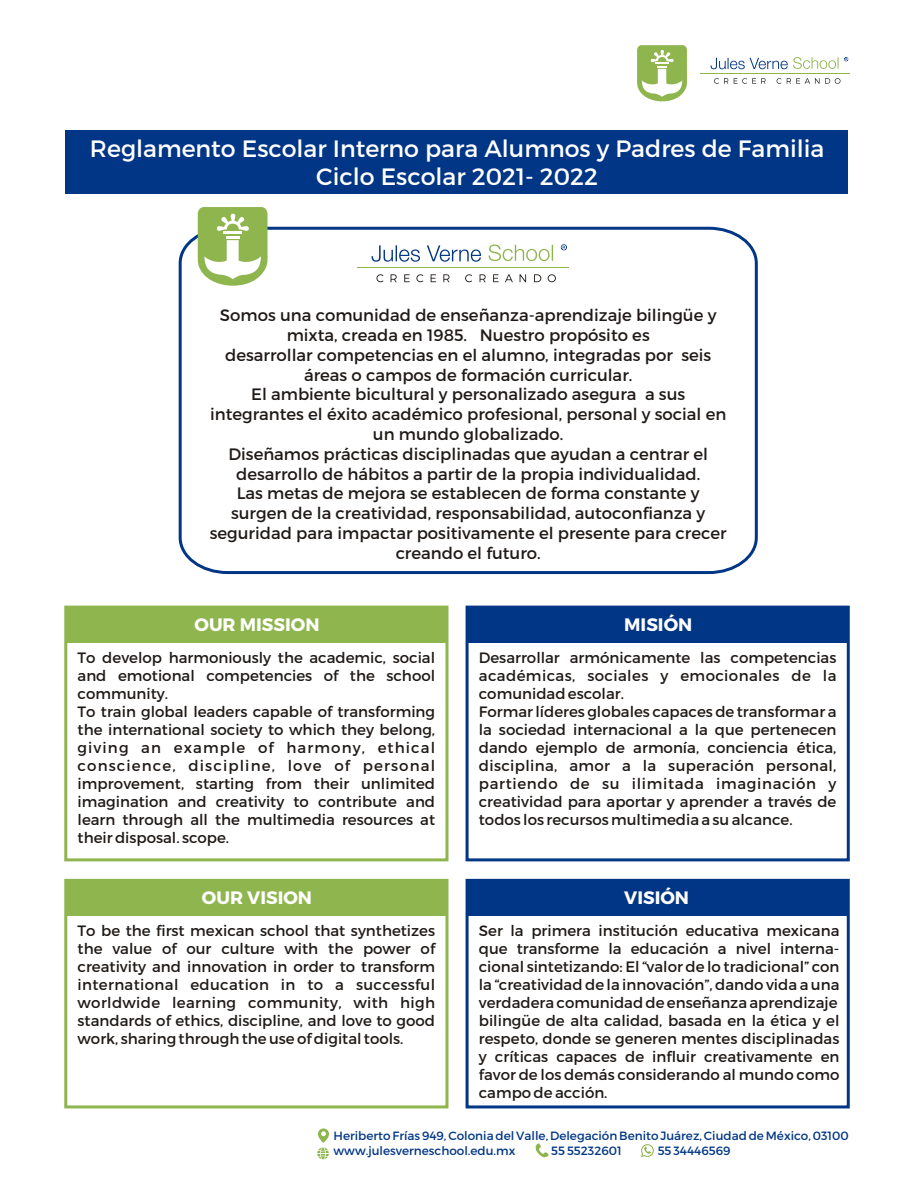
<style>
.page{position:relative;width:915px;height:1191px;background:#fff}
.page>*{position:absolute;margin:0;border:0;box-sizing:border-box;transform-origin:0 0}
.t1{font:23.7px/28.3px "Montserrat";color:#fff;text-align:center}
.t2{font:700 18px "Montserrat";color:#fff}
.t3{font:16.5px/19.8px "Montserrat";color:#1f1a17;text-align:center}
.t4{font:15px/18px "Montserrat";color:#1f1a17}
.t5{font:12px/14.4px "Montserrat";color:#003685}
</style>
<div class="page">
<svg style="left:178px;top:225px;width:580px;height:350px"></svg>
<svg style="left:372px;top:245px;width:109px;height:17px"></svg>
<svg style="left:377px;top:274px;width:179px;height:8px"></svg>
<hr style="left:357px;top:267px;width:212px;height:1px;background:#8fb54f">
<svg style="left:561px;top:244px;width:6px;height:6px"></svg>
<svg style="left:488px;top:244px;width:65px;height:17px"></svg>
<svg style="left:198px;top:207px;width:70px;height:79px"></svg>
<div style="left:64px;top:606px;width:384px;height:255px;border:3px solid #8fb54f"></div>
<div style="left:66px;top:607px;width:381px;height:36px;background:#8fb54f"></div>
<div style="left:466px;top:606px;width:384px;height:255px;border:3px solid #003685"></div>
<div style="left:467px;top:607px;width:381px;height:36px;background:#003685"></div>
<div style="left:64px;top:879px;width:384px;height:229px;border:3px solid #8fb54f"></div>
<div style="left:66px;top:880px;width:381px;height:36px;background:#8fb54f"></div>
<div style="left:466px;top:879px;width:384px;height:229px;border:3px solid #003685"></div>
<div style="left:467px;top:880px;width:381px;height:36px;background:#003685"></div>
<svg style="left:714px;top:78px;width:127px;height:6px"></svg>
<hr style="left:700px;top:73px;width:150px;height:1px;background:#8fb54f">
<svg style="left:711px;top:57px;width:137px;height:12px"></svg>
<svg style="left:637px;top:45px;width:50px;height:56px"></svg>
<div style="left:65px;top:130px;width:783px;height:64px;background:#003685"></div>
<svg style="left:535px;top:1143px;width:14px;height:15px"></svg>
<svg style="left:317px;top:1148px;width:12px;height:11px"></svg>
<svg style="left:318px;top:1128px;width:11px;height:15px"></svg>
<svg style="left:321px;top:1131px;width:5px;height:5px"></svg>
<svg style="left:641px;top:1144px;width:13px;height:13px"></svg>
<h1 class="t1" style="left:90px;top:134px;width:736px">Reglamento Escolar Interno para Alumnos y Padres de Familia<br>Ciclo Escolar 2021- 2022</h1>
<p class="t3" style="left:210px;top:305px;width:518px">Somos una comunidad de enseñanza-aprendizaje bilingüe y mixta, creada en 1985. Nuestro propósito es<br>desarrollar competencias en el alumno, integradas por seis áreas o campos de formación curricular.<br>El ambiente bicultural y personalizado asegura a sus integrantes el éxito académico profesional, personal y social en un mundo globalizado.<br>Diseñamos prácticas disciplinadas que ayudan a centrar el desarrollo de hábitos a partir de la propia individualidad.<br>Las metas de mejora se establecen de forma constante y surgen de la creatividad, responsabilidad, autoconfianza y seguridad para impactar positivamente el presente para crecer creando el futuro.</p>
<p class="t2" style="left:195px;top:614px;width:126px">OUR MISSION</p>
<p class="t2" style="left:624px;top:614px;width:70px">MISIÓN</p>
<p class="t4" style="left:479px;top:648px;width:359px">Desarrollar armónicamente las competencias académicas, sociales y emocionales de la comunidad escolar.<br>Formar líderes globales capaces de transformar a la sociedad internacional a la que pertenecen dando ejemplo de armonía, conciencia ética, disciplina, amor a la superación personal, partiendo de su ilimitada imaginación y creatividad para aportar y aprender a través de todos los recursos multimedia a su alcance.</p>
<p class="t4" style="left:78px;top:648px;width:359px">To develop harmoniously the academic, social and emotional competencies of the school community.<br>To train global leaders capable of transforming the international society to which they belong, giving an example of harmony, ethical conscience, discipline, love of personal improvement, starting from their unlimited imagination and creativity to contribute and learn through all the multimedia resources at their disposal. scope.</p>
<p class="t2" style="left:202px;top:887px;width:112px">OUR VISION</p>
<p class="t2" style="left:624px;top:887px;width:66px">VISIÓN</p>
<p class="t4" style="left:479px;top:921px;width:362px">Ser la primera institución educativa mexicana que transforme la educación a nivel interna&shy;cional sintetizando: El “valor de lo tradicional” con la “creatividad de la innovación”, dando vida a una verdadera comunidad de enseñanza aprendizaje bilingüe de alta calidad, basada en la ética y el respeto, donde se generen mentes disciplinadas y críticas capaces de influir creativamente en favor de los demás considerando al mundo como campo de acción.</p>
<p class="t4" style="left:78px;top:921px;width:359px;text-align:justify">To be the first mexican school that synthetizes the value of our culture with the power of creativity and innovation in order to transform international education in to a successful worldwide learning community, with high standards of ethics, discipline, and love to good work, sharing through the use of digital tools.</p>
<p class="t5" style="left:334px;top:1129px;width:517px">Heriberto Frías 949, Colonia del Valle, Delegación Benito Juárez, Ciudad de México, 03100 www.julesverneschool.edu.mx</p>
<p class="t5" style="left:551px;top:1143px;width:72px">55 55232601</p>
<p class="t5" style="left:658px;top:1143px;width:74px">55 34446569</p>
</div>
